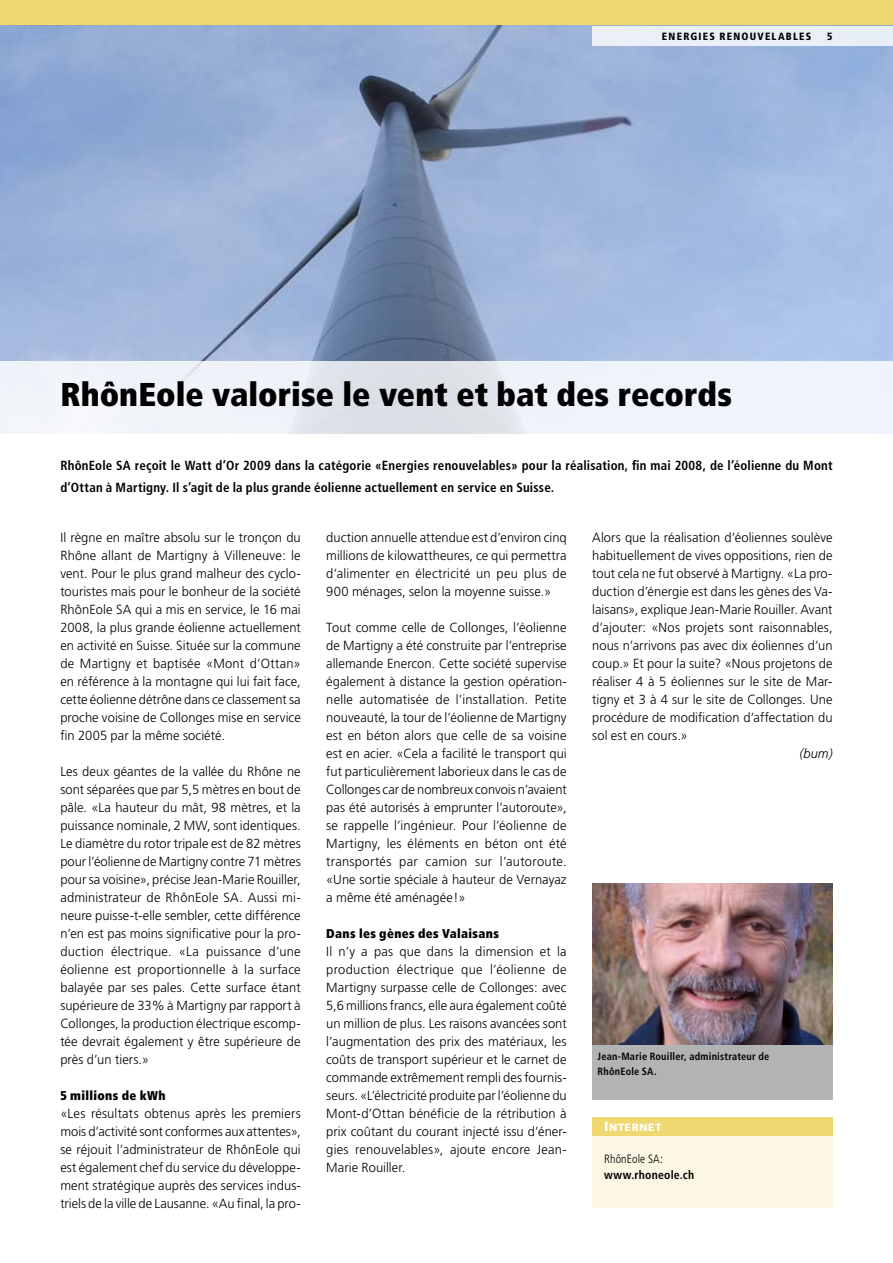
<style>
.page{position:relative;width:893px;height:1263px;background:#fff}
.page>*{position:absolute;margin:0;border:0;box-sizing:border-box;transform-origin:0 0}
.t1{font:900 condensed 33px "Frutiger";color:#000}
.t2{font:300 13.2px/18px "Frutiger";letter-spacing:.005em;color:#000;text-align:justify}
.t3{font:700 condensed 13.2px/22.5px "Frutiger";letter-spacing:.015em;color:#000}
.t4{font:italic 300 13.2px "Frutiger";color:#000}
.t5{font:900 condensed 12.75px "Frutiger";letter-spacing:.03em;color:#000}
.t6{font:700 condensed 12px "Frutiger";letter-spacing:.02em;color:#000}
.t7{font:300 condensed 12px "Frutiger";letter-spacing:.01em;color:#000}
.t8{font:700 condensed 10.5px/15px "Frutiger";letter-spacing:.02em;color:#000}
.t9{font:900 condensed 10.5px "Frutiger";letter-spacing:.125em;color:#000}
.t10{font:10.5px "Frutiger Black SC800";letter-spacing:.06em;color:#fff}
.s1{font-size:13.2px}
</style>
<div class="page">
<div style="left:0;top:0;width:893px;height:26px;background:#f0d871"></div>
<div style="left:592px;top:1118px;width:241px;height:90px;background:#fcf7e4"></div>
<div style="left:592px;top:1118px;width:241px;height:18px;background:#f0d871"></div>
<img style="left:0;top:26px;width:893px;height:336px">
<svg style="left:0;top:362px;width:893px;height:72px;fill:#eff3fa"></svg>
<img style="left:592px;top:884px;width:241px;height:162px">
<div style="left:592px;top:1046px;width:241px;height:54px;background:#b1b3b4"></div>
<div style="left:592px;top:26px;width:301px;height:19px;background:#eaeff7"></div>
<p class="t9" style="left:662px;top:30px;width:43px">ENERGIES</p>
<p class="t9" style="left:719px;top:30px;width:87px">RENOUVELABLES</p>
<p class="t9" style="left:827px;top:30px;width:7px">5</p>
<h1 class="t1" style="left:60px;top:374px;width:673px">RhônEole valorise le vent et bat des records</h1>
<p class="t3" style="left:60px;top:454px;width:774px">RhônEole SA reçoit le Watt d’Or 2009 dans la catégorie «Energies renouvelables» pour la réalisation, fin mai 2008, de l’éolienne du Mont d’Ottan à Martigny. Il s’agit de la plus grande éolienne actuellement en service en Suisse.</p>
<p class="t2" style="left:326px;top:528px;width:242px">duction annuelle attendue est d’environ cinq millions de kilowattheures, ce qui permettra d’alimenter en électricité un peu plus de 900 ménages, selon la moyenne suisse.»</p>
<p class="t2" style="left:326px;top:618px;width:242px">Tout comme celle de Collonges, l’éolienne de Martigny a été construite par l’entreprise allemande Enercon. Cette société supervise également à distance la gestion opération&shy;nelle automatisée de l’installation. Petite nouveauté, la tour de l’éolienne de Martigny est en béton alors que celle de sa voisine est en acier. «Cela a facilité le transport qui fut particulièrement laborieux dans le cas de Collonges car de nombreux convois n’avaient pas été autorisés à emprunter l’autoroute», se rappelle l’ingénieur. Pour l’éolienne de Martigny, les éléments en béton ont été transportés par camion sur l’autoroute. «Une sortie spéciale à hauteur de Vernayaz a même été aménagée!»</p>
<p class="t5" style="left:326px;top:925px;width:174px">Dans les gènes des Valaisans</p>
<p class="t2" style="left:326px;top:942px;width:242px">Il n’y a pas que dans la dimension et la production électrique que l’éolienne de Martigny surpasse celle de Collonges: avec 5,6 millions francs, elle aura également coûté un million de plus. Les raisons avancées sont l’augmentation des prix des matériaux, les coûts de transport supérieur et le carnet de commande extrêmement rempli des fournis&shy;seurs. «L’électricité produite par l’éolienne du Mont-d’Ottan bénéficie de la rétribution à prix coûtant du courant injecté issu d’éner&shy;gies renouvelables», ajoute encore Jean-Marie Rouiller.</p>
<p class="t2" style="left:60px;top:528px;width:242px">Il règne en maître absolu sur le tronçon du Rhône allant de Martigny à Villeneuve: le vent. Pour le plus grand malheur des cyclo&shy;touristes mais pour le bonheur de la société RhônEole SA qui a mis en service, le 16 mai 2008, la plus grande éolienne actuellement en activité en Suisse. Située sur la commune de Martigny et baptisée «Mont d’Ottan» en référence à la montagne qui lui fait face, cette éolienne détrône dans ce classement sa proche voisine de Collonges mise en service fin 2005 par la même société.</p>
<p class="t2" style="left:60px;top:762px;width:242px">Les deux géantes de la vallée du Rhône ne sont séparées que par 5,5 mètres en bout de pâle. «La hauteur du mât, 98 mètres, et la puissance nominale, 2 MW, sont identiques.<br>Le diamètre du rotor tripale est de 82 mètres pour l’éolienne de Martigny contre 71 mètres pour sa voisine», précise Jean-Marie Rouiller, administrateur de RhônEole SA. Aussi mi&shy;neure puisse-t-elle sembler, cette différence n’en est pas moins significative pour la pro&shy;duction électrique. «La puissance d’une éolienne est proportionnelle à la surface balayée par ses pales. Cette surface étant supérieure de 33% à Martigny par rapport à Collonges, la production électrique escomp&shy;tée devrait également y être supérieure de près d’un tiers.»</p>
<p class="t5" style="left:60px;top:1087px;width:107px">5 millions de kWh</p>
<p class="t2" style="left:60px;top:1104px;width:242px">«Les résultats obtenus après les premiers mois d’activité sont conformes aux attentes», se réjouit l’administrateur de RhônEole qui est également chef du service du développe&shy;ment stratégique auprès des services indus&shy;triels de la ville de Lausanne. «Au final, la pro-</p>
<p class="t2" style="left:592px;top:528px;width:242px">Alors que la réalisation d’éoliennes soulève habituellement de vives oppositions, rien de tout cela ne fut observé à Martigny. «La pro&shy;duction d’énergie est dans les gènes des Va&shy;laisans», explique Jean-Marie Rouiller. Avant d’ajouter: «Nos projets sont raisonnables, nous n’arrivons pas avec dix éoliennes d’un coup.» Et pour la suite? «Nous projetons de réaliser 4 à 5 éoliennes sur le site de Mar&shy;tigny et 3 à 4 sur le site de Collonges. Une procédure de modification d’affectation du sol est en cours.»</p>
<p class="t4" style="left:799px;top:746px;width:35px">(bum)</p>
<p class="t8" style="left:597px;top:1049px;width:173px">Jean-Marie Rouiller, administrateur de<br>RhônEole SA.</p>
<p class="t10" style="left:604px;top:1121px;width:59px"><span class="s1">I</span> NTERNET</p>
<p class="t7" style="left:604px;top:1152px;width:60px">RhônEole SA:</p>
<p class="t6" style="left:604px;top:1168px;width:92px">www.rhoneole.ch</p>
</div>
